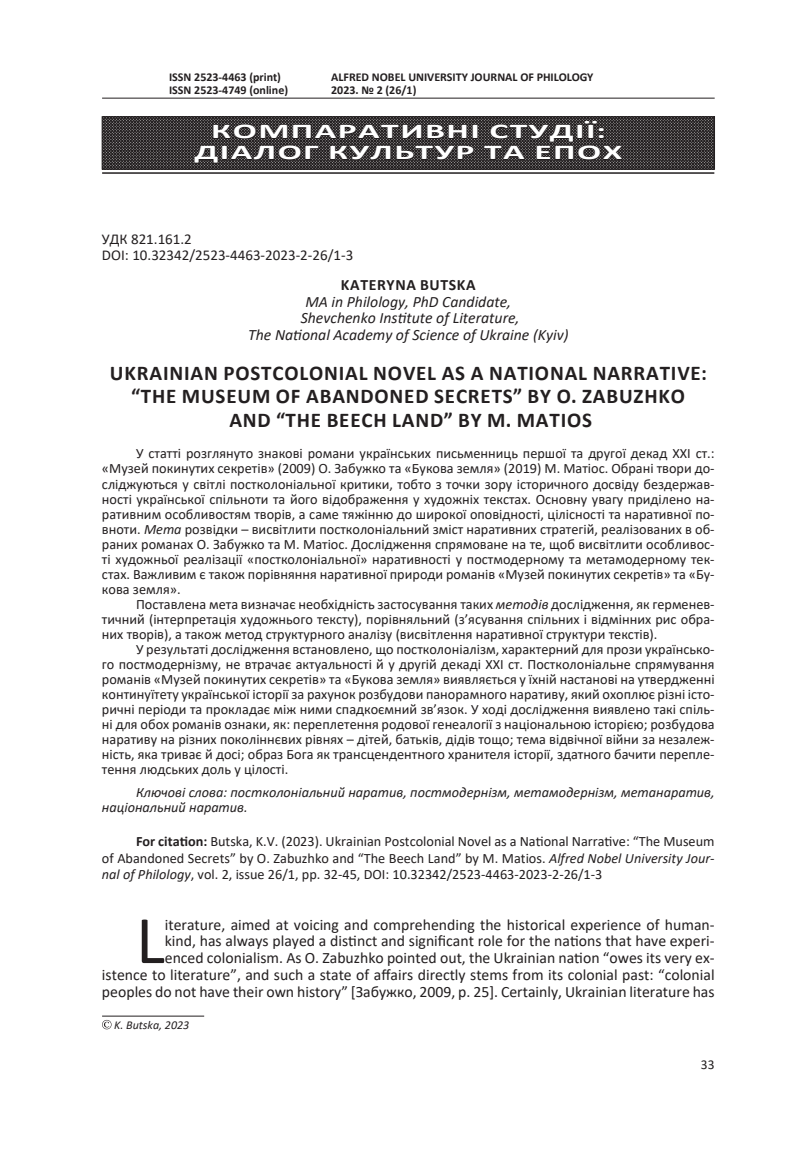
<style>
.page{position:relative;width:787px;height:1149px;background:#fff}
.page>*{position:absolute;margin:0;border:0;box-sizing:border-box;transform-origin:0 0}
.t1{font:68.55px "Calibri";color:#231f20}
.t2{font:700 21px/23.2px "Calibri";letter-spacing:.04em;color:#231f20;text-align:center}
.t3{font:700 21px "Calibri";color:#fff;scale:1.7 1}
.t4{font:15.75px/16.8px "Calibri";color:#231f20;text-align:right}
.t5{font:italic 15.75px/16.8px "Calibri";color:#231f20;text-align:center}
.t6{font:700 15.75px "Calibri";letter-spacing:.04em;color:#231f20}
.t7{font:15px/16.8px "Calibri";color:#231f20}
.t8{font:14.25px/15px "Calibri";color:#231f20;text-align:justify}
.t9{font:italic 14.25px/15px "Calibri";color:#231f20}
.t10{font:13.5px "Calibri";color:#231f20}
.t11{font:700 12px "Calibri";color:#231f20}
.t12{font:italic 12px "Calibri";color:#231f20}
.s1{font-style:italic}
.s2{font-weight:700}
</style>
<div class="page">
<hr style="left:102px;top:98px;width:612px;height:1px;background:#231f20">
<img style="left:104px;top:119px;width:608px;height:48px">
<div style="left:102px;top:117px;width:612px;height:52px;border:1px solid #231f20"></div>
<hr style="left:102px;top:172px;width:612px;height:2px;background:#231f20">
<svg style="left:194px;top:118px;width:428px;height:46px;background:#393636"></svg>
<hr style="left:102px;top:1015px;width:102px;height:1px;background:#231f20">
<svg style="left:102px;top:1019px;width:9px;height:9px"></svg>
<p class="t11" style="left:169px;top:68px;width:113px">ISSN 2523-4463 (print)</p>
<p class="t11" style="left:331px;top:68px;width:264px">ALFRED NOBEL UNIVERSITY JOURNAL OF PHILOLOGY</p>
<p class="t11" style="left:169px;top:81px;width:121px">ISSN 2523-4749 (online)</p>
<p class="t11" style="left:331px;top:81px;width:87px">2023. № 2 (26/1)</p>
<h2 class="t3" style="left:211px;top:116px;width:14px">компаративні</h2>
<h2 class="t3" style="left:489px;top:116px;width:12px">студії</h2>
<h2 class="t3" style="left:596px;top:116px;width:7px">:</h2>
<h2 class="t3" style="left:194px;top:137px;width:14px">діалог</h2>
<h2 class="t3" style="left:328px;top:137px;width:14px">культур</h2>
<h2 class="t3" style="left:484px;top:137px;width:13px">та</h2>
<h2 class="t3" style="left:534px;top:137px;width:14px">епох</h2>
<p class="t7" style="left:102px;top:230px;width:253px">УДК 821.161.2<br>DOI: 10.32342/2523-4463-2023-2-26/1-3</p>
<p class="t6" style="left:341px;top:273px;width:136px">KATERYNA BUTSKA</p>
<p class="t5" style="left:248px;top:292px;width:322px">MA in Philology, PhD Candidate,<br>Shevchenko Institute of Literature,<br>The National Academy of Science of Ukraine (Kyiv)</p>
<h2 class="t2" style="left:110px;top:361px;width:598px">UKRAINIAN POSTCOLONIAL NOVEL AS A NATIONAL NARRATIVE: “THE MUSEUM OF ABANDONED SECRETS” BY O. ZABUZHKO<br>AND “THE BEECH LAND” BY M. MATIOS</h2>
<p class="t8" style="left:102px;top:446px;width:614px;text-indent:34px">У статті розглянуто знакові романи українських письменниць першої та другої декад ХХІ ст.: «Музей покинутих секретів» (2009) О. Забужко та «Букова земля» (2019) М. Матіос. Обрані твори до&shy;сліджуються у світлі постколоніальної критики, тобто з точки зору історичного досвіду бездержав&shy;ності української спільноти та його відображення у художніх текстах. Основну увагу приділено на&shy;ративним особливостям творів, а саме тяжінню до широкої оповідності, цілісності та наративної по&shy;вноти. <span class="s1">Мета</span> розвідки – висвітлити постколоніальний зміст наративних стратегій, реалізованих в об&shy;раних романах О. Забужко та М. Матіос. Дослідження спрямоване на те, щоб висвітлити особливос&shy;ті художньої реалізації «постколоніальної» наративності у постмодерному та метамодерному тек&shy;стах. Важливим є також порівняння наративної природи романів «Музей покинутих секретів» та «Бу&shy;кова земля».</p>
<p class="t8" style="left:102px;top:596px;width:614px;text-indent:34px">Поставлена мета визначає необхідність застосування таких <span class="s1">методів</span> дослідження, як герменев&shy;тичний (інтерпретація художнього тексту), порівняльний (з’ясування спільних і відмінних рис обра&shy;них творів), а також метод структурного аналізу (висвітлення наративної структури текстів).</p>
<p class="t8" style="left:102px;top:641px;width:614px;text-indent:34px">У результаті дослідження встановлено, що постколоніалізм, характерний для прози українсько&shy;го постмодернізму, не втрачає актуальності й у другій декаді ХХІ ст. Постколоніальне спрямування романів «Музей покинутих секретів» та «Букова земля» виявляється у їхній настанові на утвердженні континуїтету української історії за рахунок розбудови панорамного наративу, який охоплює різні істо&shy;ричні періоди та прокладає між ними спадкоємний зв’язок. У ході дослідження виявлено такі спіль&shy;ні для обох романів ознаки, як: переплетення родової генеалогії з національною історією; розбудова наративу на різних поколіннєвих рівнях – дітей, батьків, дідів тощо; тема відвічної війни за незалеж&shy;ність, яка триває й досі; образ Бога як трансцендентного хранителя історії, здатного бачити перепле&shy;тення людських доль у цілості.</p>
<p class="t9" style="left:102px;top:784px;width:614px;text-indent:34px">Ключові слова: постколоніальний наратив, постмодернізм, метамодернізм, метанаратив, національний наратив.</p>
<p class="t8" style="left:102px;top:832px;width:614px;line-height:16.8px;text-indent:34px"><span class="s2">For citation:</span> Butska, K.V. (2023). Ukrainian Postcolonial Novel as a National Narrative: “The Museum of Abandoned Secrets” by O. Zabuzhko and “The Beech Land” by M. Matios. <span class="s1">Alfred Nobel University Jour&shy;nal of Philology</span>, vol. 2, issue 26/1, pp. 32-45, DOI: 10.32342/2523-4463-2023-2-26/1-3</p>
<h1 class="t1" style="left:136px;top:892px;width:30px">L</h1>
<p class="t4" style="left:102px;top:915px;width:614px">iterature, aimed at voicing and comprehending the historical experience of human-<br>kind, has always played a distinct and significant role for the nations that have experi-<br>enced colonialism. As O. Zabuzhko pointed out, the Ukrainian nation “owes its very ex-<br>istence to literature”, and such a state of affairs directly stems from its colonial past: “colonial peoples do not have their own history” [Забужко, 2009, p. 25]. Certainly, Ukrainian literature has</p>
<p class="t12" style="left:114px;top:1016px;width:77px">K. Butska, 2023</p>
<p class="t10" style="left:701px;top:1054px;width:15px">33</p>
</div>
